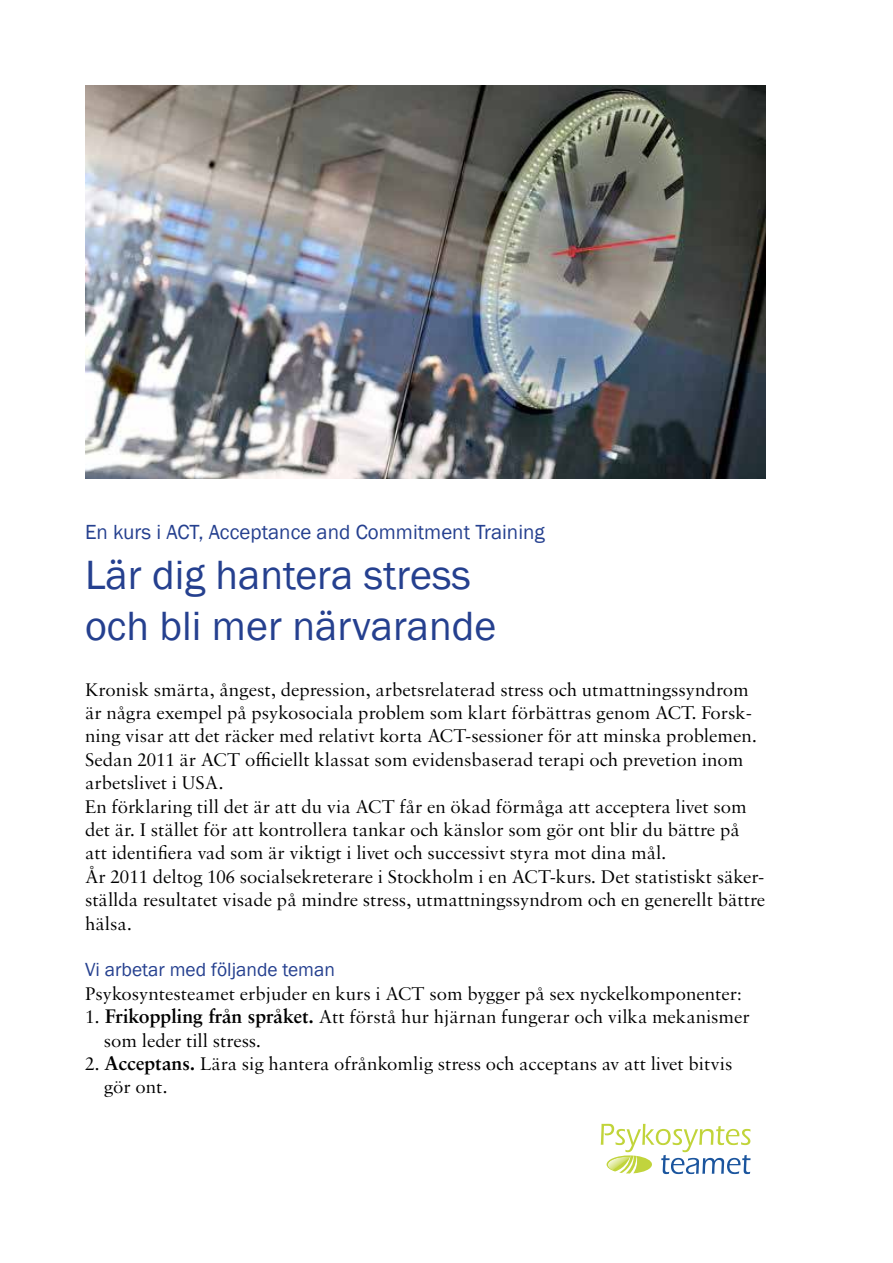
<style>
.page{position:relative;width:893px;height:1263px;background:#fff}
.page>*{position:absolute;margin:0;border:0;box-sizing:border-box;transform-origin:0 0}
.t1{font:42px/50.4px "Franklin Gothic";color:#25408f}
.t2{font:21px "Franklin Gothic";color:#25408f}
.t3{font:19.5px/23.4px "Sabon MT Std";color:#000}
.t4{font:19.5px "Franklin Gothic";color:#25408f}
.s1{font-family:"Sabon LT Std";font-weight:700}
</style>
<div class="page">
<svg style="left:601px;top:1124px;width:149px;height:50px"></svg>
<img style="left:85px;top:85px;width:680px;height:393px">
<p class="t2" style="left:85px;top:519px;width:461px">En kurs i ACT, Acceptance and Commitment Training</p>
<h1 class="t1" style="left:85px;top:551px;width:413px">Lär dig hantera stress och bli mer närvarande</h1>
<p class="t3" style="left:85px;top:677px;width:682px">Kronisk smärta, ångest, depression, arbetsrelaterad stress och utmattningssyndrom är några exempel på psykosociala problem som klart förbättras genom ACT. Forsk&shy;ning visar att det räcker med relativt korta ACT-sessioner för att minska problemen.<br>Sedan 2011 är ACT officiellt klassat som evidensbaserad terapi och prevetion inom arbetslivet i USA.<br>En förklaring till det är att du via ACT får en ökad förmåga att acceptera livet som det är. I stället för att kontrollera tankar och känslor som gör ont blir du bättre på att identifiera vad som är viktigt i livet och successivt styra mot dina mål.<br>År 2011 deltog 106 socialsekreterare i Stockholm i en ACT-kurs. Det statistiskt säker&shy;ställda resultatet visade på mindre stress, utmattningssyndrom och en generellt bättre hälsa.</p>
<p class="t4" style="left:85px;top:958px;width:252px">Vi arbetar med följande teman</p>
<p class="t3" style="left:85px;top:981px;width:658px">Psykosyntesteamet erbjuder en kurs i ACT som bygger på sex nyckelkomponenter:</p>
<p class="t3" style="left:104px;top:1005px;width:648px;text-indent:-19px">1. <span class="s1">Frikoppling från språket.</span> Att förstå hur hjärnan fungerar och vilka mekanismer som leder till stress.</p>
<p class="t3" style="left:104px;top:1052px;width:630px;text-indent:-19px">2. <span class="s1">Acceptans.</span> Lära sig hantera ofrånkomlig stress och acceptans av att livet bitvis gör ont.</p>
</div>
